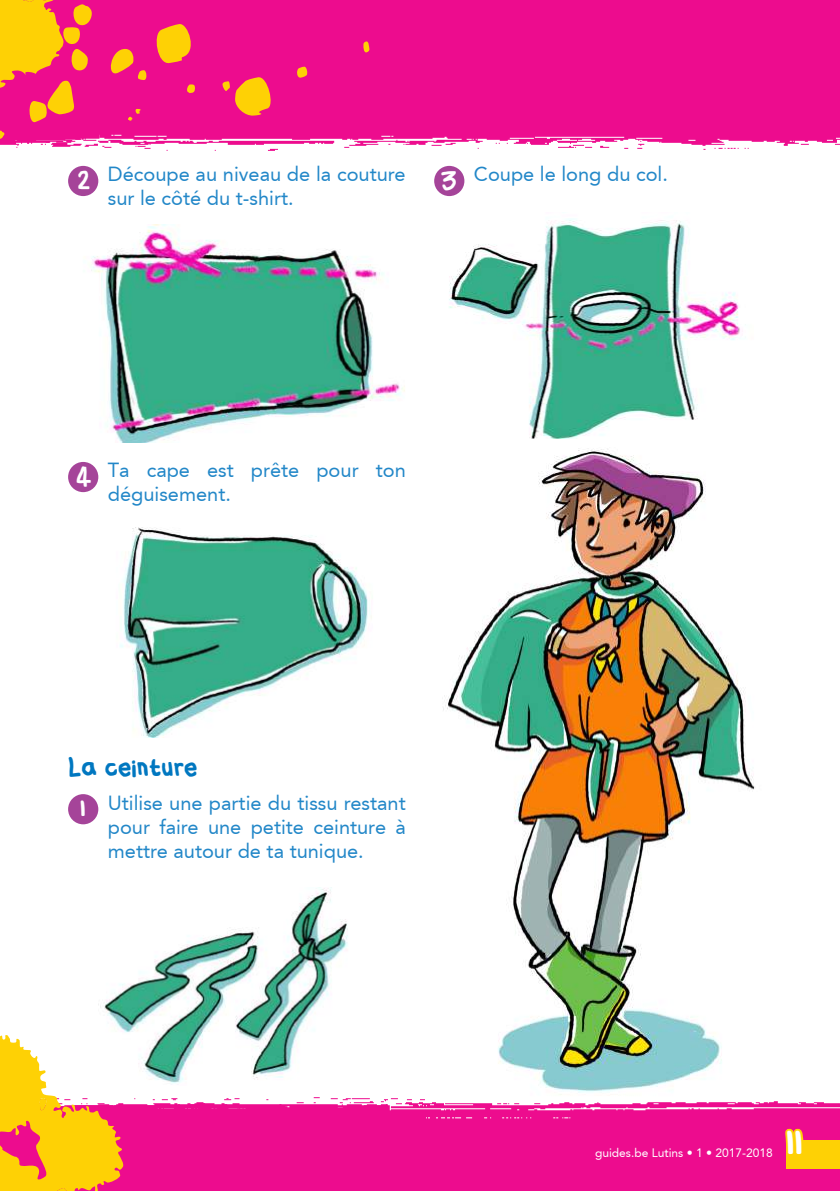
<style>
.page{position:relative;width:840px;height:1191px;background:#fff}
.page>*{position:absolute;margin:0;border:0;box-sizing:border-box;transform-origin:0 0}
.t1{font:36px "Flabby Bumshandwriting";color:#fff}
.t2{font:24px "Flabby Bumshandwriting";color:#0077c0}
.t3{font:24px "Flabby Bumshandwriting";color:#fff}
.t4{font:20px/24px "Expo S Si";color:#2287c8}
.t5{font:12px "Expo S Si";color:#fff}
</style>
<div class="page">
<img style="left:74px;top:0;width:765px;height:169px">
<img style="left:0;top:0;width:99px;height:154px">
<svg style="left:128px;top:109px;width:13px;height:12px"></svg>
<svg style="left:105px;top:22px;width:93px;height:71px;background:#f03a6d"></svg>
<svg style="left:221px;top:75px;width:54px;height:41px;background:#f56c4a"></svg>
<svg style="left:296px;top:67px;width:12px;height:11px"></svg>
<svg style="left:363px;top:41px;width:6px;height:12px"></svg>
<svg style="left:0;top:0;width:93px;height:140px;background:#f4654f"></svg>
<img style="left:389px;top:1098px;width:450px;height:93px">
<img style="left:124px;top:1097px;width:265px;height:94px">
<div style="left:786px;top:1140px;width:53px;height:29px;background:#fed105"></div>
<svg style="left:782px;top:1126px;width:23px;height:32px"></svg>
<img style="left:449px;top:218px;width:294px;height:221px">
<img style="left:91px;top:225px;width:314px;height:217px">
<img style="left:120px;top:527px;width:252px;height:210px">
<img style="left:98px;top:887px;width:250px;height:198px">
<div style="left:68px;top:794px;width:30px;height:30px;background:#a54499;border-radius:50%"></div>
<div style="left:68px;top:166px;width:30px;height:30px;background:#a54499;border-radius:50%"></div>
<div style="left:434px;top:166px;width:30px;height:30px;background:#a54499;border-radius:50%"></div>
<div style="left:68px;top:462px;width:30px;height:30px;background:#a54499;border-radius:50%"></div>
<img style="left:434px;top:448px;width:337px;height:652px">
<svg style="left:0;top:1032px;width:124px;height:159px"></svg>
<p class="t4" style="left:108px;top:162px;width:299px">Découpe au niveau de la couture sur le côté du t-shirt.</p>
<p class="t4" style="left:473px;top:162px;width:195px">Coupe le long du col.</p>
<p class="t3" style="left:78px;top:162px;width:14px">2</p>
<p class="t3" style="left:441px;top:162px;width:18px">3</p>
<p class="t3" style="left:76px;top:457px;width:17px">4</p>
<p class="t4" style="left:108px;top:458px;width:299px">Ta cape est prête pour ton déguisement.</p>
<p class="t2" style="left:68px;top:748px;width:131px">La ceinture</p>
<p class="t3" style="left:80px;top:789px;width:7px">1</p>
<p class="t4" style="left:108px;top:790px;width:299px;text-align:justify">Utilise une partie du tissu restant pour faire une petite ceinture à mettre autour de ta tunique.</p>
<p class="t5" style="left:594px;top:1145px;width:179px">guides.be Lutins • 1 • 2017-2018</p>
<h1 class="t1" style="left:785px;top:1114px;width:18px">11</h1>
</div>
